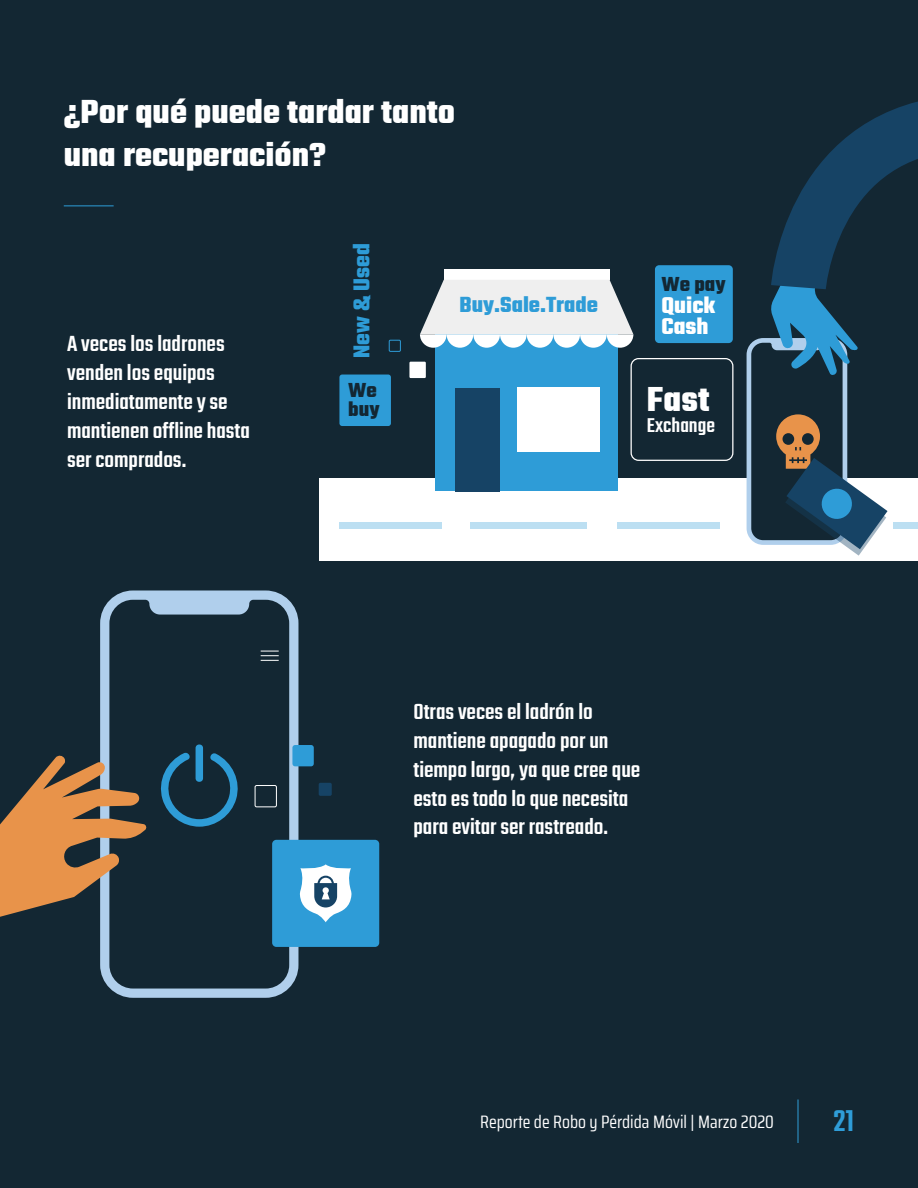
<style>
.page{position:relative;width:918px;height:1188px;background:#132733}
.page>*{position:absolute;margin:0;border:0;box-sizing:border-box;transform-origin:0 0}
.t1{font:700 37.5px "Teko";color:#fff}
.Titulos{font:700 36px/43.2px "Teko";color:#fff}
.t2{font:500 33px "Teko";color:#2f9dd8}
.t3{font:700 24.75px/21.1px "Teko";color:#fff}
.t4{font:700 24.75px "Teko";color:#2e9cd7}
.t5{font:500 24px/28.8px "Teko";color:#fff}
.t6{font:700 23.7px "Teko";color:#2e9cd7}
.t7{font:700 21.9px/19.8px "Teko";color:#132733}
.t8{font:500 21.9px "Teko";color:#fff}
.t9{font:18px "Saira Condensed";color:#fff}
</style>
<div class="page">
<div style="left:320px;top:478px;width:598px;height:83px;background:#fff"></div>
<div style="left:339px;top:522px;width:103px;height:7px;background:#bcdff2"></div>
<div style="left:471px;top:522px;width:116px;height:7px;background:#bcdff2"></div>
<div style="left:618px;top:522px;width:102px;height:7px;background:#bcdff2"></div>
<div style="left:894px;top:522px;width:24px;height:7px;background:#bcdff2"></div>
<div style="left:631px;top:358px;width:102px;height:103px;border:1px solid #fff;border-radius:7px"></div>
<div style="left:655px;top:265px;width:78px;height:78px;background:#2e9cd7;border-radius:4px"></div>
<div style="left:339px;top:375px;width:52px;height:51px;background:#2e9cd7;border-radius:3px"></div>
<div style="left:409px;top:362px;width:17px;height:16px;background:#fff"></div>
<div style="left:389px;top:340px;width:12px;height:12px;border:1px solid #2e9cd7"></div>
<div style="left:435px;top:334px;width:183px;height:157px;background:#2e9cd7"></div>
<div style="left:444px;top:270px;width:166px;height:10px;background:#fff"></div>
<svg style="left:420px;top:280px;width:213px;height:68px;background:#d4dbde"></svg>
<div style="left:455px;top:388px;width:45px;height:103px;background:#164365"></div>
<div style="left:517px;top:388px;width:83px;height:64px;background:#fff"></div>
<div style="left:747px;top:338px;width:100px;height:207px;background:#b0cfec;border-radius:17px"></div>
<svg style="left:772px;top:101px;width:146px;height:173px"></svg>
<svg style="left:751px;top:274px;width:137px;height:282px"></svg>
<svg style="left:100px;top:591px;width:198px;height:407px"></svg>
<div style="left:255px;top:785px;width:22px;height:22px;border:1px solid #fff;border-radius:2px"></div>
<div style="left:292px;top:745px;width:22px;height:21px;background:#2e9cd7;border-radius:3px"></div>
<div style="left:319px;top:783px;width:13px;height:13px;background:#164365;border-radius:2px"></div>
<div style="left:272px;top:840px;width:107px;height:107px;background:#2e9cd7;border-radius:4px"></div>
<svg style="left:300px;top:864px;width:52px;height:58px"></svg>
<svg style="left:0;top:755px;width:147px;height:162px"></svg>
<svg style="left:157px;top:743px;width:84px;height:84px"></svg>
<hr style="left:64px;top:206px;width:50px;height:1px;background:#2d9ed8">
<hr style="left:798px;top:1100px;width:1px;height:43px;background:#2f9dd8">
<p class="Titulos" style="left:64px;top:93px;width:393px">¿Por qué puede tardar tanto una recuperación?</p>
<p class="t5" style="left:67px;top:331px;width:184px">A veces los ladrones venden los equipos inmediatamente y se mantienen offline hasta ser comprados.</p>
<p class="t4" style="left:346px;top:358px;width:116px;rotate:-90deg">New &amp; Used</p>
<p class="t7" style="left:348px;top:381px;width:33px">We buy</p>
<p class="t6" style="left:460px;top:289px;width:140px">Buy.Sale.Trade</p>
<p class="t7" style="left:661px;top:275px;width:66px">We pay</p>
<p class="t3" style="left:661px;top:296px;width:55px">Quick<br>Cash</p>
<p class="t1" style="left:647px;top:375px;width:64px">Fast</p>
<p class="t8" style="left:647px;top:412px;width:70px">Exchange</p>
<p class="t5" style="left:414px;top:699px;width:228px">Otras veces el ladrón lo mantiene apagado por un tiempo largo, ya que cree que esto es todo lo que necesita para evitar ser rastreado.</p>
<p class="t9" style="left:480px;top:1109px;width:295px">Reporte de Robo y Pérdida Móvil | Marzo 2020</p>
<p class="t2" style="left:833px;top:1102px;width:22px">21</p>
</div>
